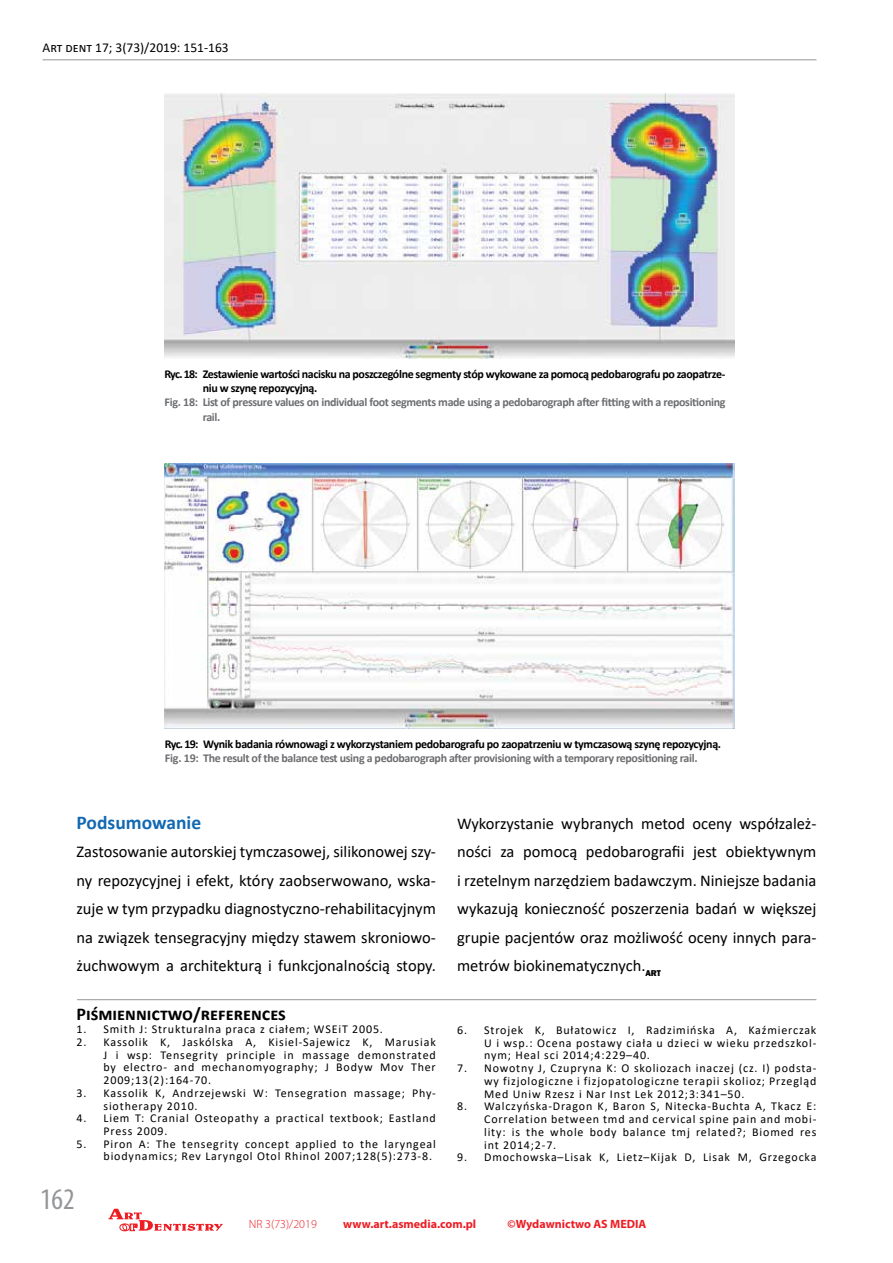
<style>
.page{position:relative;width:893px;height:1263px;background:#fff}
.page>*{position:absolute;margin:0;border:0;box-sizing:border-box;transform-origin:0 0}
.t1{font:condensed 30px "Myriad Pro";color:#939598}
.t2{font:700 19.5px "Calibri";color:#1268b3}
.t3{font:700 18px "Calibri";color:#000}
.t4{font:16.5px/28.5px "Calibri";color:#000;text-align:justify}
.t5{font:13.5px "Calibri";color:#000}
.t6{font:12px/12.8px "Calibri";letter-spacing:.07em;color:#000;text-align:justify}
.t7{font:700 12px/14.4px "Calibri";letter-spacing:-.03em;color:#000}
.t8{font:700 12px/14.4px "Calibri";letter-spacing:-.03em;color:#6d6e71}
.t9{font:700 12px "Myriad Pro";color:#ed1d24}
.t10{font:300 12px "Myriad Pro";color:#ed1d24}
</style>
<div class="page">
<svg style="left:109px;top:1209px;width:114px;height:22px"></svg>
<hr style="left:43px;top:59px;width:773px;height:1px;background:#939598">
<img style="left:164px;top:94px;width:571px;height:264px">
<img style="left:164px;top:463px;width:571px;height:265px">
<hr style="left:77px;top:999px;width:739px;height:1px;background:#939598">
<p class="t5" style="left:43px;top:39px;width:188px">Art dent 17; 3(73)/2019: 151-163</p>
<p class="t7" style="left:203px;top:366px;width:524px;text-indent:-38px">Ryc. 18: Zestawienie wartości nacisku na poszczególne segmenty stóp wykowane za pomocą pedobarografu po zaopatrze&shy;niu w szynę repozycyjną.</p>
<p class="t8" style="left:203px;top:395px;width:524px;text-indent:-38px">Fig. 18: List of pressure values on individual foot segments made using a pedobarograph after fitting with a repositioning rail.</p>
<p class="t7" style="left:165px;top:736px;width:558px">Ryc. 19: Wynik badania równowagi z wykorzystaniem pedobarografu po zaopatrzeniu w tymczasową szynę repozycyjną.</p>
<p class="t8" style="left:165px;top:751px;width:534px">Fig. 19: The result of the balance test using a pedobarograph after provisioning with a temporary repositioning rail.</p>
<h2 class="t2" style="left:77px;top:809px;width:126px">Podsumowanie</h2>
<p class="t4" style="left:77px;top:837px;width:361px">Zastosowanie autorskiej tymczasowej, silikonowej szy&shy;ny repozycyjnej i efekt, który zaobserwowano, wska&shy;zuje w tym przypadku diagnostyczno-rehabilitacyjnym na związek tensegracyjny między stawem skroniowo&shy;żuchwowym a architekturą i funkcjonalnością stopy.</p>
<h3 class="t3" style="left:77px;top:1001px;width:211px">Piśmiennictwo/references</h3>
<p class="t6" style="left:77px;top:1022px;width:308px">1. Smith J: Strukturalna praca z ciałem; WSEiT 2005.</p>
<p class="t6" style="left:104px;top:1035px;width:334px;text-indent:-27px">2. Kassolik K, Jaskólska A, Kisiel-Sajewicz K, Marusiak J i wsp: Tensegrity principle in massage demonstrated by electro- and mechanomyography; J Bodyw Mov Ther 2009;13(2):164-70.</p>
<p class="t6" style="left:104px;top:1086px;width:334px;text-indent:-27px">3. Kassolik K, Andrzejewski W: Tensegration massage; Phy&shy;siotherapy 2010.</p>
<p class="t6" style="left:104px;top:1111px;width:334px;text-indent:-27px">4. Liem T: Cranial Osteopathy a practical textbook; Eastland<br>Press 2009.</p>
<p class="t6" style="left:104px;top:1137px;width:334px;text-indent:-27px">5. Piron A: The tensegrity concept applied to the laryngeal biodynamics; Rev Laryngol Otol Rhinol 2007;128(5):273-8.</p>
<h1 class="t1" style="left:40px;top:1181px;width:36px">162</h1>
<p class="t4" style="left:457px;top:809px;width:361px">Wykorzystanie wybranych metod oceny współzależ&shy;ności za pomocą pedobarografii jest obiektywnym i rzetelnym narzędziem badawczym. Niniejsze badania wykazują konieczność poszerzenia badań w większej grupie pacjentów oraz możliwość oceny innych para&shy;metrów biokinematycznych.<sub>ART</sub></p>
<p class="t6" style="left:484px;top:1023px;width:334px;text-indent:-27px">6. Strojek K, Bułatowicz I, Radzimińska A, Kaźmierczak U i wsp.: Ocena postawy ciała u dzieci w wieku przedszkol&shy;nym; Heal sci 2014;4:229–40.</p>
<p class="t6" style="left:484px;top:1061px;width:334px;text-indent:-27px">7. Nowotny J, Czupryna K: O skoliozach inaczej (cz. I) podsta&shy;wy fizjologiczne i fizjopatologiczne terapii skolioz; Przegląd Med Uniw Rzesz i Nar Inst Lek 2012;3:341–50.</p>
<p class="t6" style="left:484px;top:1099px;width:334px;text-indent:-27px">8. Walczyńska-Dragon K, Baron S, Nitecka-Buchta A, Tkacz E:<br>Correlation between tmd and cervical spine pain and mobi&shy;lity: is the whole body balance tmj related?; Biomed res int 2014;2-7.</p>
<p class="t6" style="left:457px;top:1150px;width:361px">9. Dmochowska–Lisak K, Lietz–Kijak D, Lisak M, Grzegocka</p>
<p class="t10" style="left:249px;top:1216px;width:69px">NR 3(73)/2019</p>
<p class="t9" style="left:343px;top:1216px;width:135px">www.art.asmedia.com.pl</p>
<p class="t9" style="left:508px;top:1216px;width:140px">©Wydawnictwo AS MEDIA</p>
</div>
